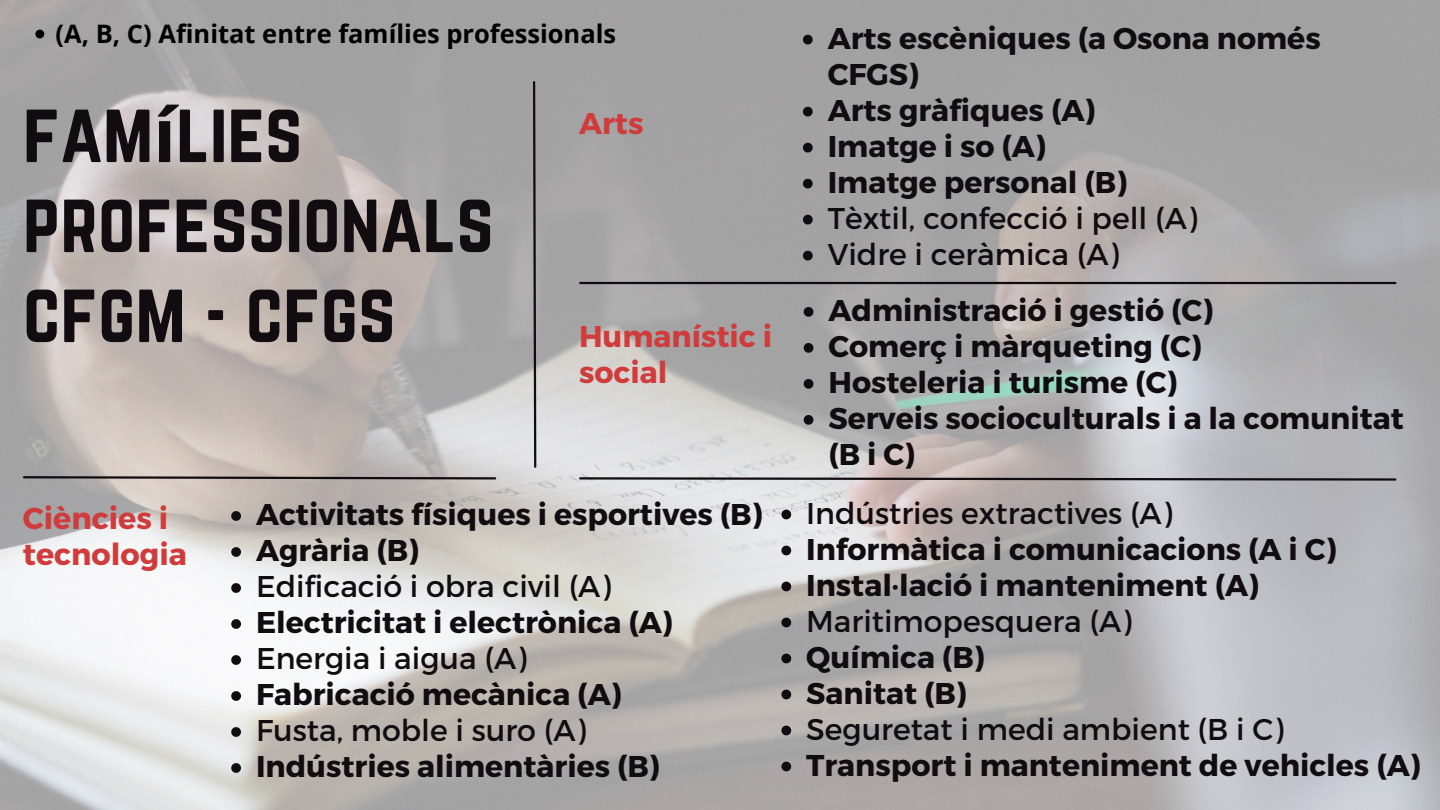
<style>
.page{position:relative;width:1440px;height:810px;background:#fff}
.page>*{position:absolute;margin:0;border:0;box-sizing:border-box;transform-origin:0 0}
.t1{font:75px/90px "Norwester";color:#110c0f}
.t2{font:700 30.2px/36px "Montserrat";color:#d03b3c}
.t3{font:700 30px/36px "Montserrat";color:#110c0f}
.t4{font:30px "Montserrat";color:#110c0f}
.t5{font:700 30px/36px "Montserrat";color:#d03b3c}
.t6{font:700 25.5px "Open Sans";color:#000}
.s1{font-family:"Noto Sans";font-weight:700}
</style>
<div class="page">
<img style="left:0;top:0;width:1440px;height:810px">
<svg style="left:532px;top:80px;width:5px;height:389px;background:#6b696a"></svg>
<svg style="left:578px;top:476px;width:820px;height:6px;background:#858183"></svg>
<hr style="left:580px;top:282px;width:815px;height:2px;background:#110c0f">
<svg style="left:22px;top:475px;width:475px;height:6px;background:#7f7977"></svg>
<svg style="left:803px;top:35px;width:10px;height:9px"></svg>
<svg style="left:803px;top:107px;width:10px;height:9px"></svg>
<svg style="left:803px;top:143px;width:10px;height:9px"></svg>
<svg style="left:803px;top:179px;width:10px;height:9px"></svg>
<svg style="left:803px;top:215px;width:10px;height:9px"></svg>
<svg style="left:803px;top:251px;width:10px;height:9px"></svg>
<svg style="left:804px;top:307px;width:9px;height:10px"></svg>
<svg style="left:804px;top:343px;width:9px;height:10px"></svg>
<svg style="left:804px;top:379px;width:9px;height:10px"></svg>
<svg style="left:804px;top:415px;width:9px;height:10px"></svg>
<svg style="left:231px;top:511px;width:10px;height:10px"></svg>
<svg style="left:231px;top:547px;width:10px;height:10px"></svg>
<svg style="left:231px;top:583px;width:10px;height:10px"></svg>
<svg style="left:231px;top:619px;width:10px;height:10px"></svg>
<svg style="left:231px;top:655px;width:10px;height:10px"></svg>
<svg style="left:231px;top:691px;width:10px;height:10px"></svg>
<svg style="left:231px;top:727px;width:10px;height:10px"></svg>
<svg style="left:231px;top:763px;width:10px;height:10px"></svg>
<svg style="left:781px;top:510px;width:10px;height:9px"></svg>
<svg style="left:781px;top:546px;width:10px;height:9px"></svg>
<svg style="left:781px;top:582px;width:10px;height:9px"></svg>
<svg style="left:781px;top:618px;width:10px;height:9px"></svg>
<svg style="left:781px;top:654px;width:10px;height:9px"></svg>
<svg style="left:781px;top:690px;width:10px;height:9px"></svg>
<svg style="left:781px;top:726px;width:10px;height:9px"></svg>
<svg style="left:781px;top:762px;width:10px;height:9px"></svg>
<svg style="left:35px;top:30px;width:9px;height:8px"></svg>
<p class="t6" style="left:56px;top:16px;width:562px">(A, B, C) Afinitat entre famílies professionals</p>
<p class="t1" style="left:23px;top:87px;width:472px">FAM<span class="s1">í</span>LIES<br>PROFESSIONALS<br>CFGM - CFGS</p>
<p class="t5" style="left:579px;top:104px;width:66px">Arts</p>
<p class="t5" style="left:579px;top:317px;width:195px">Humanístic i social</p>
<p class="t2" style="left:23px;top:499px;width:166px">Ciències i tecnologia</p>
<p class="t3" style="left:256px;top:495px;width:508px">Activitats físiques i esportives (B)</p>
<p class="t3" style="left:256px;top:531px;width:164px">Agrària (B)</p>
<h2 class="t4" style="left:256px;top:567px;width:356px">Edificació i obra civil (A)</h2>
<p class="t3" style="left:256px;top:603px;width:418px">Electricitat i electrònica (A)</p>
<p class="t4" style="left:256px;top:639px;width:272px">Energia i aigua (A)</p>
<p class="t3" style="left:256px;top:675px;width:367px">Fabricació mecànica (A)</p>
<p class="t4" style="left:256px;top:711px;width:331px">Fusta, moble i suro (A)</p>
<p class="t3" style="left:256px;top:747px;width:405px">Indústries alimentàries (B)</p>
<p class="t3" style="left:828px;top:19px;width:495px">Arts escèniques (a Osona només<br>CFGS)</p>
<p class="t3" style="left:828px;top:91px;width:269px">Arts gràfiques (A)</p>
<p class="t3" style="left:828px;top:127px;width:220px">Imatge i so (A)</p>
<p class="t3" style="left:828px;top:163px;width:301px">Imatge personal (B)</p>
<h1 class="t4" style="left:828px;top:199px;width:371px">Tèxtil, confecció i pell (A)</h1>
<p class="t4" style="left:828px;top:235px;width:293px">Vidre i ceràmica (A)</p>
<h2 class="t3" style="left:828px;top:291px;width:386px">Administració i gestió (C)</h2>
<p class="t3" style="left:828px;top:327px;width:375px">Comerç i màrqueting (C)</p>
<p class="t3" style="left:828px;top:363px;width:350px">Hosteleria i turisme (C)</p>
<p class="t3" style="left:828px;top:399px;width:577px">Serveis socioculturals i a la comunitat (B i C)</p>
<p class="t4" style="left:806px;top:494px;width:367px">Indústries extractives (A)</p>
<p class="t3" style="left:806px;top:530px;width:532px">Informàtica i comunicacions (A i C)</p>
<p class="t3" style="left:806px;top:566px;width:454px">Instal·lació i manteniment (A)</p>
<p class="t4" style="left:806px;top:602px;width:327px">Maritimopesquera (A)</p>
<p class="t3" style="left:806px;top:638px;width:180px">Química (B)</p>
<p class="t3" style="left:806px;top:674px;width:162px">Sanitat (B)</p>
<p class="t4" style="left:806px;top:710px;width:479px">Seguretat i medi ambient (B i C)</p>
<p class="t3" style="left:806px;top:746px;width:616px">Transport i manteniment de vehicles (A)</p>
</div>
